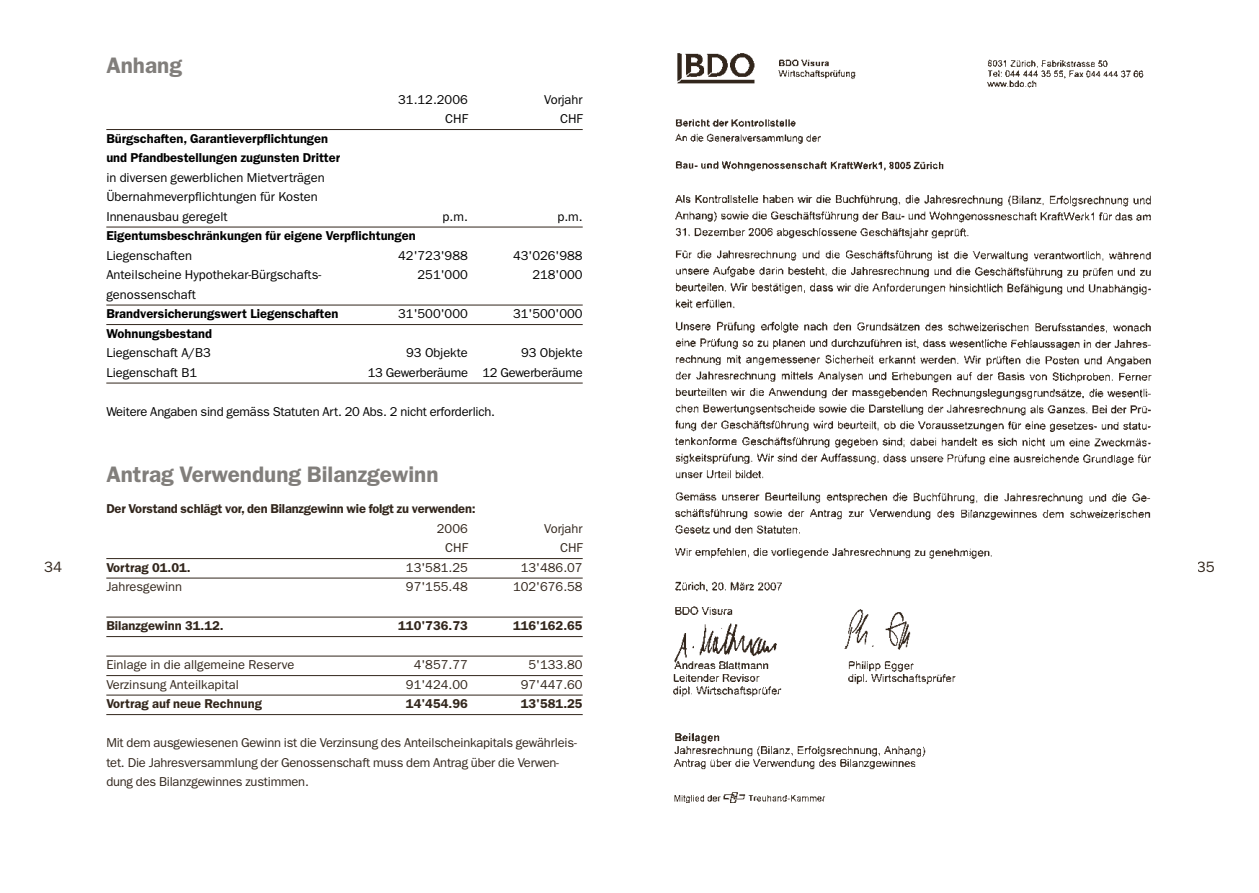
<style>
.page{position:relative;width:1259px;height:893px;background:#fff}
.page>*{position:absolute;margin:0;border:0;box-sizing:border-box;transform-origin:0 0}
.t1{font:600 22.5px "Franklin Gothic";color:#817e7b}
.t2{font:15px "Franklin Gothic";color:#32261c}
.t3{font:12.9px/19.5px "Franklin Gothic";color:#000}
.t4{font:12.9px/19.5px "Franklin Gothic";letter-spacing:-.015em;color:#32261c}
.t5{font:600 12.9px/19.5px "Franklin Gothic";color:#000}
.t6{font:600 12.9px "Franklin Gothic";color:#32261c}
</style>
<div class="page">
<img style="left:673px;top:53px;width:479px;height:750px">
<hr style="left:106px;top:129px;width:477px;height:1px;background:#32261c">
<hr style="left:106px;top:227px;width:477px;height:1px;background:#32261c">
<hr style="left:106px;top:305px;width:477px;height:1px;background:#32261c">
<hr style="left:106px;top:324px;width:477px;height:1px;background:#32261c">
<hr style="left:106px;top:383px;width:477px;height:1px;background:#32261c">
<hr style="left:106px;top:558px;width:477px;height:1px;background:#32261c">
<hr style="left:106px;top:578px;width:477px;height:1px;background:#32261c">
<hr style="left:106px;top:617px;width:477px;height:1px;background:#32261c">
<hr style="left:106px;top:636px;width:477px;height:1px;background:#32261c">
<hr style="left:106px;top:656px;width:477px;height:1px;background:#32261c">
<hr style="left:106px;top:675px;width:477px;height:1px;background:#32261c">
<hr style="left:106px;top:695px;width:477px;height:1px;background:#32261c">
<hr style="left:106px;top:714px;width:477px;height:1px;background:#32261c">
<p class="t2" style="left:44px;top:558px;width:19px">34</p>
<h1 class="t1" style="left:106px;top:52px;width:77px">Anhang</h1>
<p class="t5" style="left:106px;top:129px;width:235px">Bürgschaften, Garantieverpflichtungen und Pfandbestellungen zugunsten Dritter</p>
<p class="t3" style="left:106px;top:168px;width:220px">in diversen gewerblichen Mietverträgen<br>Übernahmeverpflichtungen für Kosten<br>Innenausbau geregelt</p>
<p class="t3" style="left:398px;top:90px;width:71px">31.12.2006</p>
<p class="t3" style="left:544px;top:90px;width:40px">Vorjahr</p>
<p class="t3" style="left:445px;top:109px;width:24px">CHF</p>
<p class="t3" style="left:560px;top:109px;width:24px">CHF</p>
<p class="t3" style="left:442px;top:207px;width:27px">p.m.</p>
<p class="t3" style="left:557px;top:207px;width:27px">p.m.</p>
<p class="t5" style="left:106px;top:226px;width:311px">Eigentumsbeschränkungen für eigene Verpflichtungen</p>
<p class="t3" style="left:106px;top:246px;width:87px">Liegenschaften</p>
<p class="t3" style="left:398px;top:246px;width:71px">42'723'988</p>
<p class="t3" style="left:513px;top:246px;width:71px">43'026'988</p>
<p class="t3" style="left:106px;top:265px;width:216px">Anteilscheine Hypothekar-Bürgschafts-</p>
<p class="t3" style="left:417px;top:265px;width:52px">251'000</p>
<p class="t3" style="left:532px;top:265px;width:52px">218'000</p>
<p class="t3" style="left:106px;top:285px;width:91px">genossenschaft</p>
<p class="t5" style="left:106px;top:304px;width:233px">Brandversicherungswert Liegenschaften</p>
<p class="t3" style="left:398px;top:304px;width:71px">31'500'000</p>
<p class="t3" style="left:513px;top:304px;width:71px">31'500'000</p>
<p class="t5" style="left:106px;top:324px;width:107px">Wohnungsbestand</p>
<p class="t3" style="left:106px;top:343px;width:106px">Liegenschaft A/B3</p>
<p class="t3" style="left:406px;top:343px;width:63px">93 Objekte</p>
<p class="t3" style="left:521px;top:343px;width:63px">93 Objekte</p>
<p class="t3" style="left:106px;top:363px;width:92px">Liegenschaft B1</p>
<p class="t3" style="left:368px;top:363px;width:216px">13 Gewerberäume 12 Gewerberäume</p>
<p class="t3" style="left:106px;top:402px;width:390px">Weitere Angaben sind gemäss Statuten Art. 20 Abs. 2 nicht erforderlich.</p>
<h1 class="t1" style="left:106px;top:461px;width:334px">Antrag Verwendung Bilanzgewinn</h1>
<p class="t6" style="left:106px;top:501px;width:371px">Der Vorstand schlägt vor, den Bilanzgewinn wie folgt zu verwenden:</p>
<p class="t4" style="left:437px;top:519px;width:32px">2006</p>
<p class="t4" style="left:544px;top:519px;width:40px">Vorjahr</p>
<p class="t4" style="left:445px;top:538px;width:24px">CHF</p>
<p class="t4" style="left:560px;top:538px;width:24px">CHF</p>
<p class="t6" style="left:106px;top:560px;width:86px">Vortrag 01.01.</p>
<p class="t4" style="left:406px;top:558px;width:63px">13'581.25</p>
<p class="t4" style="left:521px;top:558px;width:63px">13'486.07</p>
<p class="t4" style="left:106px;top:577px;width:77px">Jahresgewinn</p>
<p class="t4" style="left:406px;top:577px;width:63px">97'155.48</p>
<p class="t4" style="left:513px;top:577px;width:71px">102'676.58</p>
<p class="t6" style="left:106px;top:618px;width:119px">Bilanzgewinn 31.12.</p>
<p class="t6" style="left:398px;top:618px;width:71px">110'736.73</p>
<p class="t6" style="left:513px;top:618px;width:71px">116'162.65</p>
<p class="t4" style="left:106px;top:655px;width:190px">Einlage in die allgemeine Reserve</p>
<p class="t4" style="left:414px;top:655px;width:56px">4'857.77</p>
<p class="t4" style="left:528px;top:655px;width:56px">5'133.80</p>
<p class="t4" style="left:106px;top:675px;width:134px">Verzinsung Anteilkapital</p>
<p class="t4" style="left:406px;top:675px;width:63px">91'424.00</p>
<p class="t4" style="left:521px;top:675px;width:63px">97'447.60</p>
<p class="t6" style="left:106px;top:696px;width:157px">Vortrag auf neue Rechnung</p>
<p class="t6" style="left:406px;top:696px;width:63px">14'454.96</p>
<p class="t6" style="left:521px;top:696px;width:63px">13'581.25</p>
<p class="t4" style="left:106px;top:733px;width:472px">Mit dem ausgewiesenen Gewinn ist die Verzinsung des Anteilscheinkapitals gewährleis&shy;tet. Die Jahresversammlung der Genossenschaft muss dem Antrag über die Verwen&shy;dung des Bilanzgewinnes zustimmen.</p>
<p class="t2" style="left:1197px;top:558px;width:19px">35</p>
</div>
